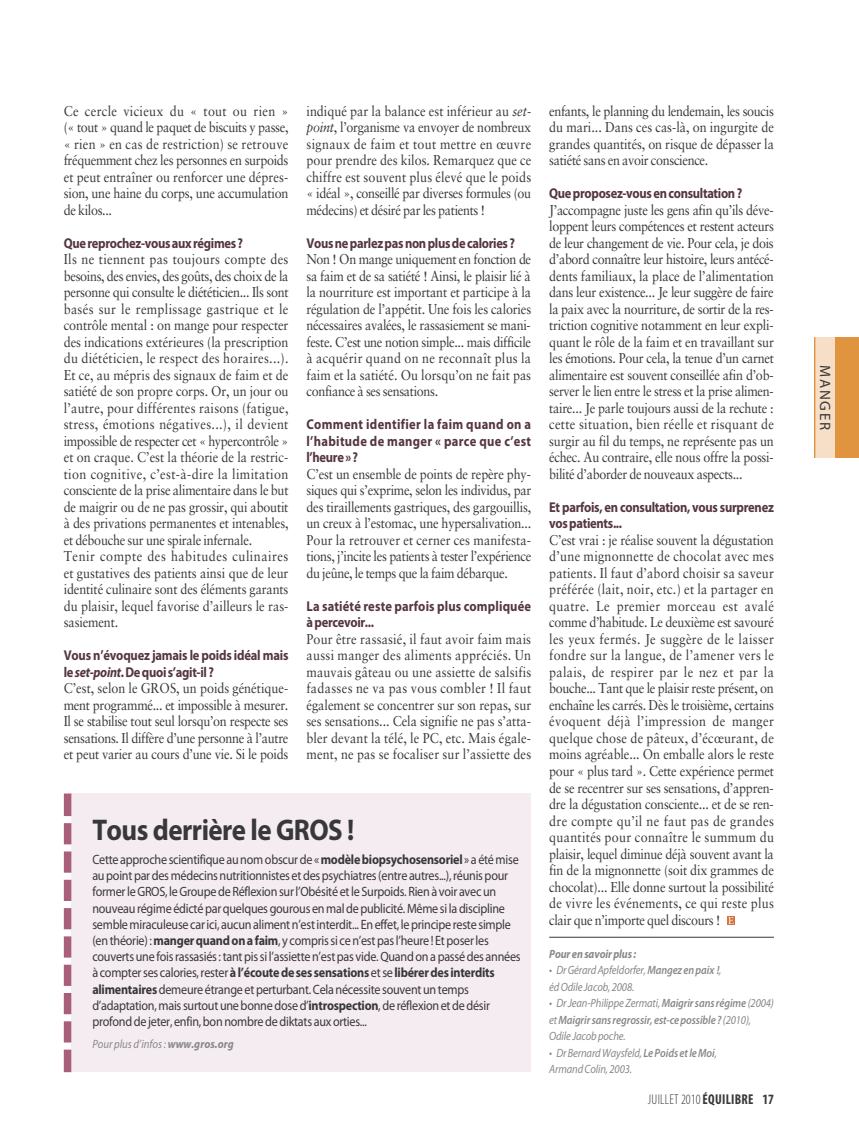
<style>
.page{position:relative;width:859px;height:1136px;background:#fff}
.page>*{position:absolute;margin:0;border:0;box-sizing:border-box;transform-origin:0 0}
.t1{font:700 30px "Myriad Pro";letter-spacing:-.02em;color:#393839;scale:.9 1}
.t2{font:15px "Myriad Pro";letter-spacing:.12em;color:#38383a}
.t3{font:14.25px/16.5px "Sabon";letter-spacing:-.01em;color:#393839;text-align:justify;scale:.88 1}
.t4{font:700 14.25px/16.5px "Myriad Pro";letter-spacing:-.025em;color:#553641;scale:.88 1}
.t5{font:700 14.25px/16.5px "Myriad Pro";letter-spacing:.015em;color:#553641;scale:.88 1}
.t6{font:300 condensed 14.25px "Myriad Pro";letter-spacing:.02em;color:#393839;scale:.95 1}
.t7{font:13.5px/16.2px "Myriad Pro";letter-spacing:-.02em;color:#393839;scale:.9 1}
.t8{font:italic 12px/16.5px "Myriad Pro";letter-spacing:-.01em;color:#888;scale:.88 1}
.t9{font:italic 12px "Myriad Pro";letter-spacing:-.01em;color:#888;scale:.9 1}
.t10{font:italic 700 12px "Myriad Pro";letter-spacing:-.01em;color:#888;scale:.88 1}
.s1{font-style:italic}
.s2{font-weight:700}
.s3{font-weight:600}
</style>
<div class="page">
<hr style="left:549px;top:936px;width:225px;height:1px;background:#393839">
<svg style="left:727px;top:916px;width:8px;height:8px"></svg>
<svg style="left:728px;top:916px;width:6px;height:7px"></svg>
<div style="left:815px;top:337px;width:44px;height:120px;background:#e1943f"></div>
<div style="left:815px;top:337px;width:19px;height:120px;background:#f6dfc6"></div>
<hr style="left:814px;top:337px;width:1px;height:120px;background:#e1943f">
<div style="left:71px;top:793px;width:460px;height:278px;background:#f5ecf1"></div>
<svg style="left:64px;top:816px;width:7px;height:227px"></svg>
<div style="left:64px;top:1049px;width:7px;height:23px;background:#aa5f78"></div>
<div style="left:64px;top:793px;width:7px;height:23px;background:#aa5f78"></div>
<p class="t3" style="left:64px;top:104px;width:257px">Ce cercle vicieux du « tout ou rien » (« tout » quand le paquet de biscuits y passe, « rien » en cas de restriction) se retrouve fréquemment chez les personnes en surpoids et peut entraîner ou renforcer une dépres&shy;sion, une haine du corps, une accumulation de kilos...</p>
<p class="t4" style="left:64px;top:236px;width:205px">Que reprochez-vous aux régimes ?</p>
<p class="t3" style="left:64px;top:252px;width:257px;text-align:left">Ils ne tiennent pas toujours compte des besoins, des envies, des goûts, des choix de la personne qui consulte le diététicien... Ils sont basés sur le remplissage gastrique et le contrôle mental : on mange pour respecter des indications extérieures (la prescription du diététicien, le respect des horaires...).<br>Et ce, au mépris des signaux de faim et de satiété de son propre corps. Or, un jour ou l’autre, pour différentes raisons (fatigue, stress, émotions négatives...), il devient impossible de respecter cet « hypercontrôle » et on craque. C’est la théorie de la restric&shy;tion cognitive, c’est-à-dire la limitation consciente de la prise alimentaire dans le but de maigrir ou de ne pas grossir, qui aboutit à des privations permanentes et intenables, et débouche sur une spirale infernale.<br>Tenir compte des habitudes culinaires et gustatives des patients ainsi que de leur identité culinaire sont des éléments garants du plaisir, lequel favorise d’ailleurs le ras&shy;sasiement.</p>
<p class="t4" style="left:64px;top:648px;width:257px">Vous n’évoquez jamais le poids idéal mais le <span class="s1">set-point</span>. De quoi s’agit-il ?</p>
<p class="t3" style="left:64px;top:681px;width:257px">C’est, selon le GROS, un poids génétique&shy;ment programmé... et impossible à mesurer.<br>Il se stabilise tout seul lorsqu’on respecte ses sensations. Il diffère d’une personne à l’autre et peut varier au cours d’une vie. Si le poids</p>
<p class="t3" style="left:306px;top:104px;width:257px">indiqué par la balance est inférieur au <span class="s1">set&shy;point</span>, l’organisme va envoyer de nombreux signaux de faim et tout mettre en œuvre pour prendre des kilos. Remarquez que ce chiffre est souvent plus élevé que le poids « idéal », conseillé par diverses formules (ou médecins) et désiré par les patients !</p>
<p class="t4" style="left:306px;top:236px;width:238px">Vous ne parlez pas non plus de calories ?</p>
<p class="t3" style="left:306px;top:252px;width:257px">Non ! On mange uniquement en fonction de sa faim et de sa satiété ! Ainsi, le plaisir lié à la nourriture est important et participe à la régulation de l’appétit. Une fois les calories nécessaires avalées, le rassasiement se mani&shy;feste. C’est une notion simple... mais difficile à acquérir quand on ne reconnaît plus la faim et la satiété. Ou lorsqu’on ne fait pas confiance à ses sensations.</p>
<p class="t4" style="left:306px;top:417px;width:257px;text-align:justify">Comment identifier la faim quand on a l’habitude de manger « parce que c’est l’heure » ?</p>
<p class="t3" style="left:306px;top:467px;width:257px">C’est un ensemble de points de repère phy&shy;siques qui s’exprime, selon les individus, par des tiraillements gastriques, des gargouillis, un creux à l’estomac, une hypersalivation...<br>Pour la retrouver et cerner ces manifesta&shy;tions, j’incite les patients à tester l’expérience du jeûne, le temps que la faim débarque.</p>
<p class="t5" style="left:306px;top:599px;width:257px">La satiété reste parfois plus compliquée à percevoir...</p>
<p class="t3" style="left:306px;top:632px;width:257px">Pour être rassasié, il faut avoir faim mais aussi manger des aliments appréciés. Un mauvais gâteau ou une assiette de salsifis fadasses ne va pas vous combler ! Il faut également se concentrer sur son repas, sur ses sensations... Cela signifie ne pas s’atta&shy;bler devant la télé, le PC, etc. Mais égale&shy;ment, ne pas se focaliser sur l’assiette des</p>
<h1 class="t1" style="left:92px;top:818px;width:293px">Tous derrière le GROS !</h1>
<p class="t7" style="left:92px;top:852px;width:477px">Cette approche scientifique au nom obscur de «<span class="s2">modèle biopsychosensoriel</span> » a été mise au point par des médecins nutritionnistes et des psychiatres (entre autres...), réunis pour former le GROS, le Groupe de Réflexion sur l’Obésité et le Surpoids. Rien à voir avec un nouveau régime édicté par quelques gourous en mal de publicité. Même si la discipline semble miraculeuse car ici, aucun aliment n’est interdit... En effet, le principe reste simple (en théorie) : <span class="s2">manger quand on a faim</span>, y compris si ce n’est pas l’heure ! Et poser les couverts une fois rassasiés : tant pis si l’assiette n’est pas vide. Quand on a passé des années à compter ses calories, rester <span class="s2">à l’écoute de ses sensations</span> et se<span class="s2">libérer des interdits alimentaires</span>demeure étrange et perturbant. Cela nécessite souvent un temps d’adaptation, mais surtout une bonne dose d’<span class="s2">introspection</span>, de réflexion et de désir profond de jeter, enfin, bon nombre de diktats aux orties...</p>
<p class="t9" style="left:92px;top:1036px;width:159px">Pour plus d’infos :<span class="s2">www.gros.org</span></p>
<p class="t3" style="left:549px;top:104px;width:257px">enfants, le planning du lendemain, les soucis du mari... Dans ces cas-là, on ingurgite de grandes quantités, on risque de dépasser la satiété sans en avoir conscience.</p>
<p class="t4" style="left:549px;top:186px;width:221px">Que proposez-vous en consultation ?</p>
<p class="t3" style="left:549px;top:203px;width:257px">J’accompagne juste les gens afin qu’ils déve&shy;loppent leurs compétences et restent acteurs de leur changement de vie. Pour cela, je dois d’abord connaître leur histoire, leurs antécé&shy;dents familiaux, la place de l’alimentation dans leur existence... Je leur suggère de faire la paix avec la nourriture, de sortir de la res&shy;triction cognitive notamment en leur expli&shy;quant le rôle de la faim et en travaillant sur les émotions. Pour cela, la tenue d’un carnet alimentaire est souvent conseillée afin d’ob&shy;server le lien entre le stress et la prise alimen&shy;taire... Je parle toujours aussi de la rechute : cette situation, bien réelle et risquant de surgir au fil du temps, ne représente pas un échec. Au contraire, elle nous offre la possi&shy;bilité d’aborder de nouveaux aspects...</p>
<p class="t4" style="left:549px;top:500px;width:257px">Et parfois, en consultation, vous surprenez vos patients...</p>
<p class="t3" style="left:549px;top:533px;width:257px">C’est vrai : je réalise souvent la dégustation d’une mignonnette de chocolat avec mes patients. Il faut d’abord choisir sa saveur préférée (lait, noir, etc.) et la partager en quatre. Le premier morceau est avalé comme d’habitude. Le deuxième est savouré les yeux fermés. Je suggère de le laisser fondre sur la langue, de l’amener vers le palais, de respirer par le nez et par la bouche... Tant que le plaisir reste présent, on enchaîne les carrés. Dès le troisième, certains évoquent déjà l’impression de manger quelque chose de pâteux, d’écœurant, de moins agréable... On emballe alors le reste pour « plus tard ». Cette expérience permet de se recentrer sur ses sensations, d’appren&shy;dre la dégustation consciente... et de se ren&shy;dre compte qu’il ne faut pas de grandes quantités pour connaître le summum du plaisir, lequel diminue déjà souvent avant la fin de la mignonnette (soit dix grammes de chocolat)... Elle donne surtout la possibilité de vivre les événements, ce qui reste plus clair que n’importe quel discours !</p>
<p class="t10" style="left:549px;top:946px;width:100px">Pour en savoir plus :</p>
<p class="t8" style="left:549px;top:961px;width:197px">• Dr Gérard Apfeldorfer, <span class="s3">Mangez en paix !</span>, éd Odile Jacob, 2008.</p>
<p class="t8" style="left:549px;top:994px;width:257px">• Dr Jean-Philippe Zermati, <span class="s3">Maigrir sans régime</span> (2004) et <span class="s3">Maigrir sans regrossir, est-ce possible ?</span> (2010),<br>Odile Jacob poche.</p>
<p class="t8" style="left:549px;top:1044px;width:192px">• Dr Bernard Waysfeld, <span class="s3">Le Poids et le Moi</span>,<br>Armand Colin, 2003.</p>
<p class="t6" style="left:648px;top:1090px;width:134px">JUILLET 2010 <span class="s2">ÉQUILIBRE 17</span></p>
<p class="t2" style="left:831px;top:364px;width:67px;rotate:90deg">MANGER</p>
</div>
